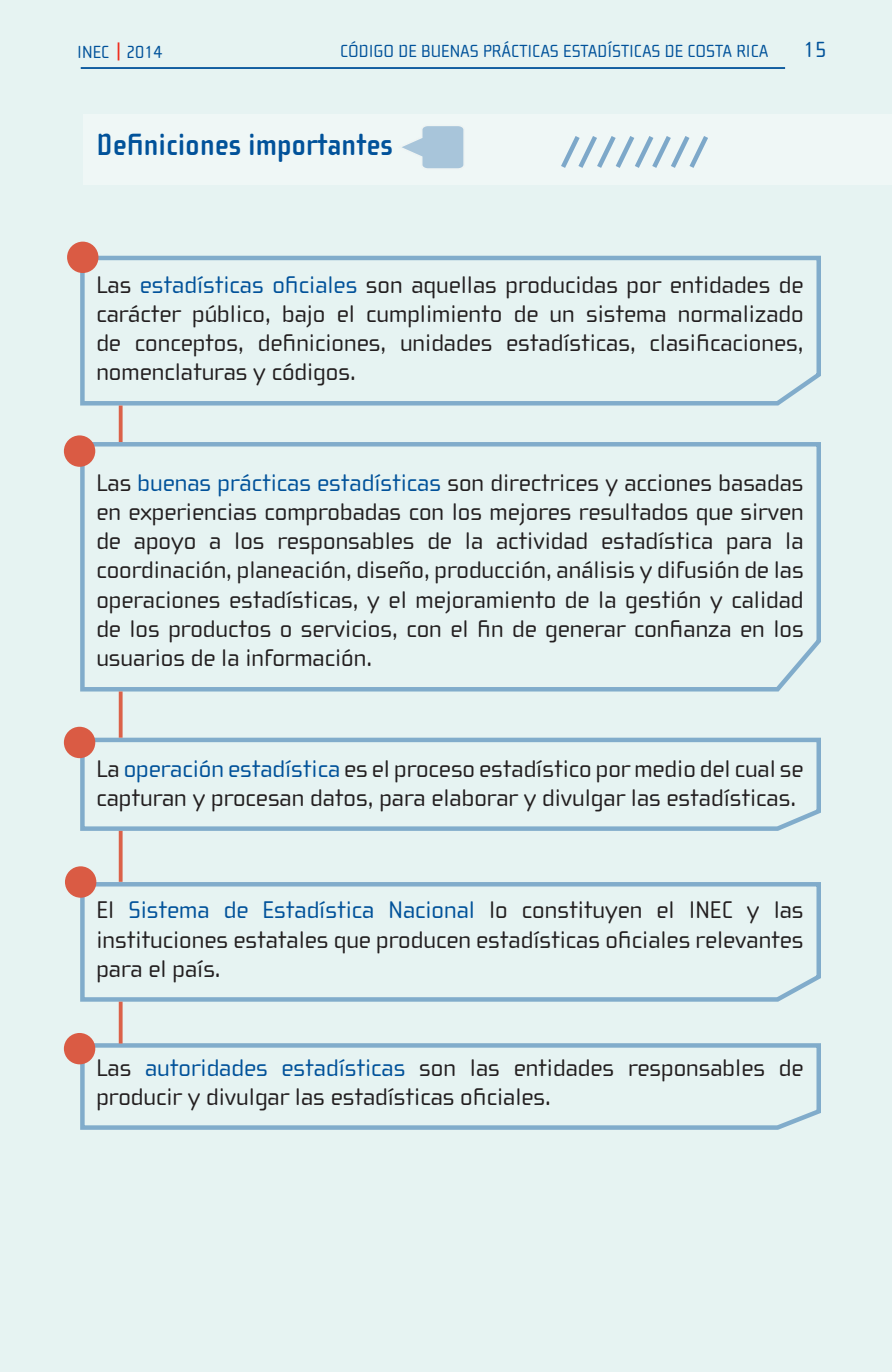
<style>
.page{position:relative;width:892px;height:1372px;background:#e6f3f2}
.page>*{position:absolute;margin:0;border:0;box-sizing:border-box;transform-origin:0 0}
.t1{font:700 31.5px "Cholla Sans";color:#01529a}
.t2{font:24.75px/29.2px "Cholla Wide";color:#231f20;text-align:justify}
.t3{font:22.5px "Cholla Wide";color:#01529a}
.t4{font:18px "Cholla Wide";color:#01529a}
.s1{color:#01529a}
</style>
<div class="page">
<svg style="left:118px;top:42px;width:1px;height:18px"></svg>
<hr style="left:81px;top:67px;width:704px;height:2px;background:#01529a">
<div style="left:83px;top:114px;width:809px;height:71px;background:#eff7f6"></div>
<svg style="left:80px;top:440px;width:741px;height:254px"></svg>
<svg style="left:80px;top:880px;width:741px;height:124px"></svg>
<svg style="left:78px;top:735px;width:743px;height:98px"></svg>
<svg style="left:78px;top:1041px;width:743px;height:89px"></svg>
<svg style="left:78px;top:253px;width:743px;height:155px"></svg>
<svg style="left:561px;top:136px;width:147px;height:32px"></svg>
<div style="left:64px;top:435px;width:31px;height:32px;background:#da5b44;border-radius:50%"></div>
<div style="left:64px;top:727px;width:31px;height:31px;background:#da5b44;border-radius:50%"></div>
<div style="left:65px;top:866px;width:31px;height:32px;background:#da5b44;border-radius:50%"></div>
<div style="left:64px;top:1033px;width:31px;height:31px;background:#da5b44;border-radius:50%"></div>
<div style="left:67px;top:242px;width:31px;height:31px;background:#da5b44;border-radius:50%"></div>
<svg style="left:402px;top:126px;width:62px;height:43px"></svg>
<svg style="left:119px;top:406px;width:4px;height:36px"></svg>
<svg style="left:119px;top:692px;width:4px;height:46px"></svg>
<svg style="left:119px;top:831px;width:4px;height:51px"></svg>
<svg style="left:119px;top:1002px;width:4px;height:42px"></svg>
<p class="t4" style="left:77px;top:42px;width:87px">INEC 2014</p>
<p class="t4" style="left:340px;top:41px;width:430px">CÓDIGO DE BUENAS PRÁCTICAS ESTADÍSTICAS DE COSTA RICA</p>
<p class="t3" style="left:803px;top:37px;width:24px">15</p>
<p class="t1" style="left:96px;top:127px;width:298px">Definiciones importantes</p>
<p class="t2" style="left:96px;top:270px;width:709px">Las <span class="s1">estadísticas oficiales</span> son aquellas producidas por entidades de carácter público, bajo el cumplimiento de un sistema normalizado de conceptos, definiciones, unidades estadísticas, clasificaciones, nomenclaturas y códigos.</p>
<p class="t2" style="left:96px;top:468px;width:709px">Las <span class="s1">buenas prácticas estadísticas</span> son directrices y acciones basadas en experiencias comprobadas con los mejores resultados que sirven de apoyo a los responsables de la actividad estadística para la coordinación, planeación, diseño, producción, análisis y difusión de las operaciones estadísticas, y el mejoramiento de la gestión y calidad de los productos o servicios, con el fin de generar confianza en los usuarios de la información.</p>
<p class="t2" style="left:96px;top:754px;width:708px">La <span class="s1">operación estadística</span> es el proceso estadístico por medio del cual se capturan y procesan datos, para elaborar y divulgar las estadísticas.</p>
<p class="t2" style="left:96px;top:896px;width:709px">El <span class="s1">Sistema de Estadística Nacional</span> lo constituyen el INEC y las instituciones estatales que producen estadísticas oficiales relevantes para el país.</p>
<p class="t2" style="left:96px;top:1053px;width:708px">Las <span class="s1">autoridades estadísticas</span> son las entidades responsables de producir y divulgar las estadísticas oficiales.</p>
</div>
